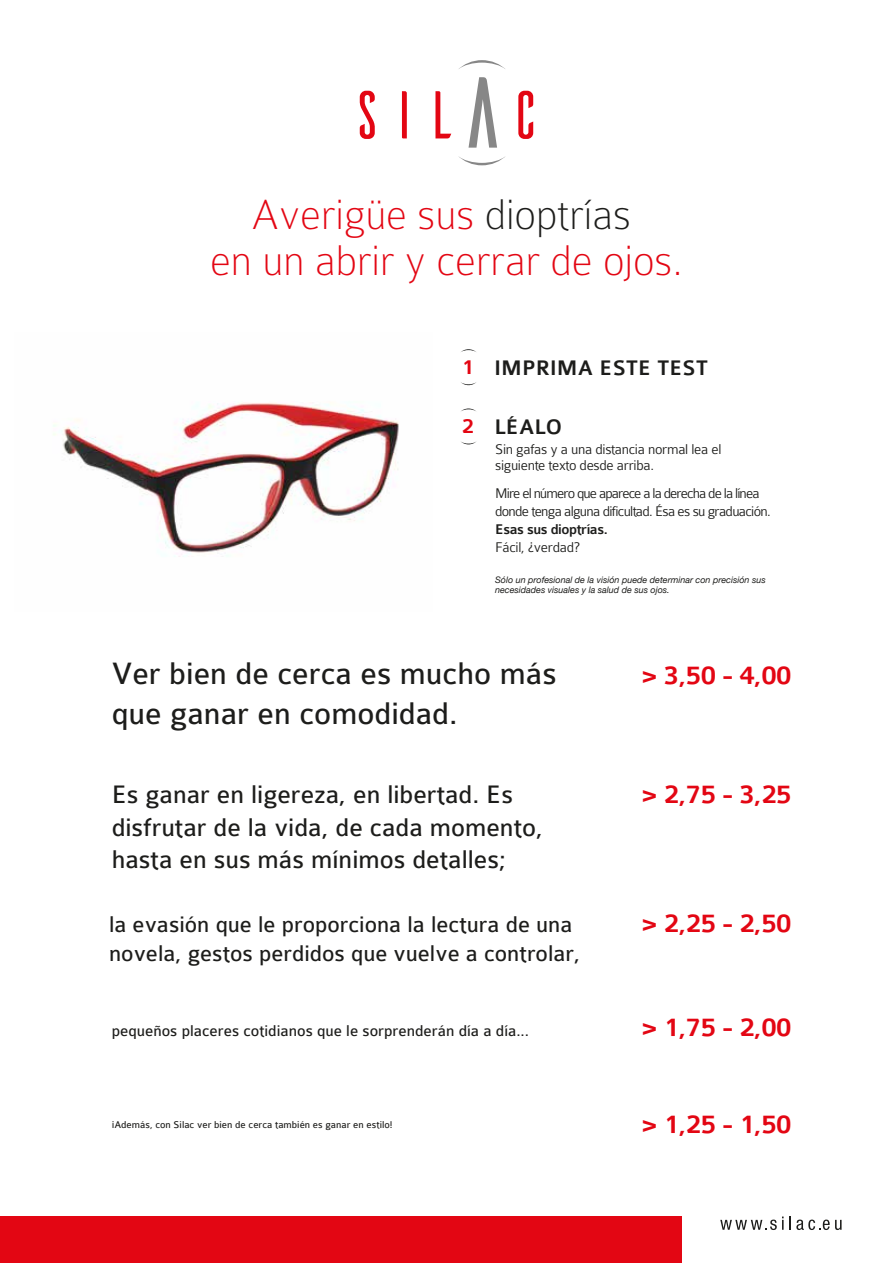
<style>
.page{position:relative;width:893px;height:1263px;background:#fff}
.page>*{position:absolute;margin:0;border:0;box-sizing:border-box;transform-origin:0 0}
.t1{font:100 45.3px/45.6px "Colaborate";color:#e30613;text-align:center}
.t2{font:33px/39.6px "Colaborate";color:#1d1d1b}
.t3{font:500 28.5px "Colaborate";letter-spacing:-.02em;color:#e30613}
.t4{font:27px/32.4px "Colaborate";color:#1d1d1b}
.t5{font:24px/28.8px "Colaborate";color:#1d1d1b}
.t6{font:500 22.5px "Colaborate";letter-spacing:.005em;color:#1d1d1b}
.t7{font:500 22.5px "Colaborate";color:#e30613}
.t8{font:16.5px "Colaborate";color:#1d1d1b}
.t9{font:300 15px/18px "Colaborate";letter-spacing:-.045em;color:#1d1d1b}
.t10{font:300 15px/16.5px "Colaborate";letter-spacing:-.02em;color:#1d1d1b}
.t11{font:500 15px "Colaborate";letter-spacing:-.03em;color:#1d1d1b}
.t12{font:10.5px "Colaborate";color:#1d1d1b}
.t13{font:italic 9px/10.8px "Helvetica Neue";color:#1d1d1b}
.s1{color:#1d1d1b}
.s2{color:#e30613}
</style>
<div class="page">
<svg style="left:461px;top:382px;width:15px;height:3px"></svg>
<svg style="left:461px;top:349px;width:15px;height:3px"></svg>
<svg style="left:461px;top:441px;width:16px;height:3px"></svg>
<svg style="left:461px;top:408px;width:15px;height:3px"></svg>
<div style="left:0;top:1216px;width:681px;height:47px;background:#e30613"></div>
<svg style="left:720px;top:1216px;width:122px;height:14px"></svg>
<svg style="left:360px;top:91px;width:15px;height:48px"></svg>
<svg style="left:402px;top:91px;width:5px;height:47px"></svg>
<svg style="left:435px;top:91px;width:16px;height:47px"></svg>
<svg style="left:468px;top:77px;width:29px;height:71px"></svg>
<svg style="left:518px;top:91px;width:15px;height:48px"></svg>
<svg style="left:458px;top:156px;width:47px;height:9px"></svg>
<svg style="left:459px;top:60px;width:46px;height:9px"></svg>
<img style="left:53px;top:402px;width:346px;height:155px">
<h1 class="t1" style="left:210px;top:192px;width:474px">Averigüe sus <span class="s1">dioptrías<br></span>en un abrir y cerrar de ojos.</h1>
<h3 class="t6" style="left:462px;top:356px;width:248px"><span class="s2">1</span> IMPRIMA ESTE TEST</h3>
<h3 class="t7" style="left:462px;top:414px;width:14px">2</h3>
<h3 class="t6" style="left:495px;top:415px;width:69px">LÉALO</h3>
<h3 class="t10" style="left:495px;top:441px;width:228px">Sin gafas y a una distancia normal lea el siguiente texto desde arriba.</h3>
<h3 class="t9" style="left:495px;top:484px;width:277px">Mire el número que aparece a la derecha de la línea donde tenga alguna dificultad. Ésa es su graduación.</h3>
<h3 class="t11" style="left:495px;top:521px;width:114px">Esas sus dioptrías.</h3>
<h3 class="t10" style="left:495px;top:539px;width:86px">Fácil, ¿verdad?</h3>
<p class="t13" style="left:495px;top:574px;width:272px">Sólo un profesional de la visión puede determinar con precisión sus necesidades visuales y la salud de sus ojos.</p>
<h2 class="t2" style="left:112px;top:654px;width:446px">Ver bien de cerca es mucho más que ganar en comodidad.</h2>
<h3 class="t3" style="left:642px;top:660px;width:151px">&gt; 3,50 - 4,00</h3>
<h3 class="t4" style="left:112px;top:779px;width:433px">Es ganar en ligereza, en libertad. Es disfrutar de la vida, de cada momento, hasta en sus más mínimos detalles;</h3>
<h3 class="t5" style="left:109px;top:910px;width:473px">la evasión que le proporciona la lectura de una novela, gestos perdidos que vuelve a controlar,</h3>
<h3 class="t8" style="left:112px;top:1023px;width:419px">pequeños placeres cotidianos que le sorprenderán día a día...</h3>
<p class="t12" style="left:112px;top:1119px;width:282px">¡Además, con Silac ver bien de cerca también es ganar en estilo!</p>
<h3 class="t3" style="left:642px;top:779px;width:151px">&gt; 2,75 - 3,25</h3>
<h3 class="t3" style="left:642px;top:908px;width:151px">&gt; 2,25 - 2,50</h3>
<h3 class="t3" style="left:642px;top:1013px;width:151px">&gt; 1,75 - 2,00</h3>
<h3 class="t3" style="left:642px;top:1109px;width:151px">&gt; 1,25 - 1,50</h3>
</div>
